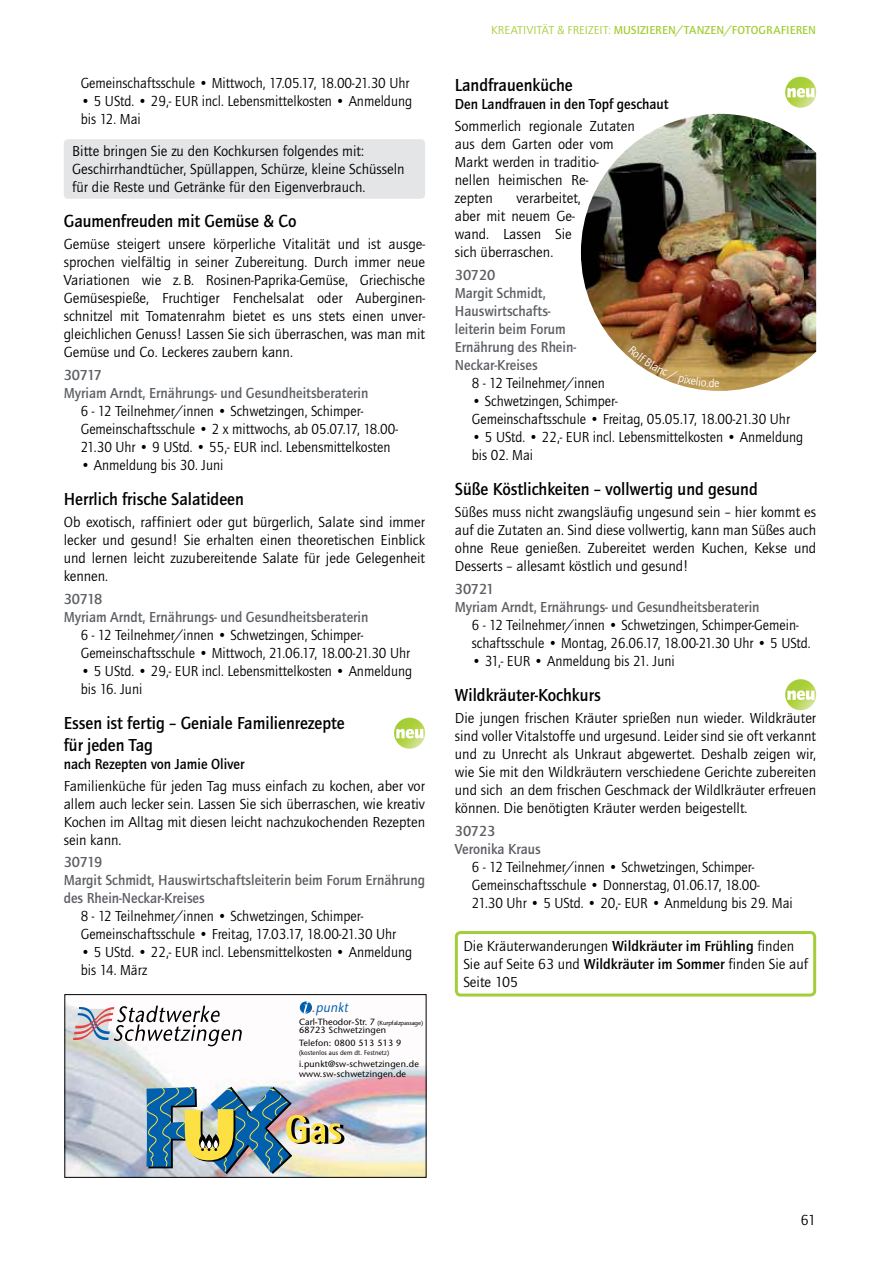
<style>
.page{position:relative;width:893px;height:1263px;background:#fff}
.page>*{position:absolute;margin:0;border:0;box-sizing:border-box;transform-origin:0 0}
.t1{font:700 18px/21.6px "Quay Itc T";color:#000;scale:.95 1}
.t2{font:15px/18px "Quay Itc T";color:#000;text-align:justify}
.t3{font:15px/18px "Quay Itc T";color:#000;scale:.95 1}
.t4{font:700 15px/18px "Quay Itc T";color:#5c5f64}
.t5{font:700 15px "Quay Itc T";color:#000;scale:.95 1}
.t6{font:italic 13.35px "Stone Sans";color:#0060ae;scale:.88 1}
.t7{font:700 12px "Quay Itc T";letter-spacing:.005em;color:#a4ce39}
.t8{font:9px/8.2px "Stone Sans";letter-spacing:.02em;color:#000}
.t9{font:6.75px "Stone Sans";letter-spacing:.02em;color:#000;scale:.9 1}
.s1{color:#e34441}
.s2{font-size:6px}
.s3{font-weight:400}
.s4{font-weight:700}
</style>
<div class="page">
<div style="left:64px;top:139px;width:361px;height:60px;background:#e4e5e7;border-radius:4px"></div>
<img style="left:581px;top:114px;width:235px;height:277px">
<div style="left:455px;top:931px;width:361px;height:66px;border:3px solid #a4ce39;border-radius:4px"></div>
<img style="left:67px;top:1001px;width:357px;height:175px">
<div style="left:65px;top:994px;width:361px;height:184px;border:1px solid #000"></div>
<svg style="left:73px;top:1006px;width:169px;height:40px"></svg>
<svg style="left:300px;top:1001px;width:12px;height:13px"></svg>
<svg style="left:304px;top:1001px;width:4px;height:13px"></svg>
<img style="left:146px;top:1087px;width:198px;height:87px">
<img style="left:394px;top:718px;width:31px;height:31px;border-radius:50%">
<svg style="left:396px;top:729px;width:27px;height:10px"></svg>
<img style="left:785px;top:77px;width:31px;height:31px;border-radius:50%">
<svg style="left:787px;top:88px;width:27px;height:10px"></svg>
<img style="left:785px;top:679px;width:31px;height:31px;border-radius:50%">
<svg style="left:787px;top:690px;width:27px;height:10px"></svg>
<svg style="left:628px;top:346px;width:91px;height:42px"></svg>
<p class="t3" style="left:81px;top:76px;width:348px">Gemein schaftsschule • Mittwoch, 17.05.17, 18.00-21.30 Uhr</p>
<p class="t3" style="left:81px;top:94px;width:350px">• 5 UStd. • 29,- EUR incl. Lebensmittelkosten • Anmeldung bis 12. Mai</p>
<p class="t2" style="left:72px;top:143px;width:334px;text-align:left">Bitte bringen Sie zu den Kochkursen folgendes mit:<br>Geschirrhandtücher, Spüllappen, Schürze, kleine Schüsseln für die Reste und Getränke für den Eigenverbrauch.</p>
<p class="t1" style="left:64px;top:211px;width:247px">Gaumenfreuden mit Gemüse &amp; Co</p>
<p class="t2" style="left:64px;top:237px;width:363px">Gemüse steigert unsere körperliche Vitalität und ist aus ge - sprochen vielfältig in seiner Zubereitung. Durch immer neue Variationen wie z. B. Rosinen-Paprika-Gemüse, Grie chi sche Gemüsespieße, Fruchtiger Fenchelsalat oder Au bergi nen&shy;schnitzel mit Tomatenrahm bietet es uns stets einen un ver&shy;gleichlichen Genuss! Lassen Sie sich überraschen, was man mit Gemüse und Co. Leckeres zaubern kann.</p>
<p class="t4" style="left:64px;top:367px;width:306px">30717<br>Myriam Arndt, Ernährungs- und Gesundheitsberaterin</p>
<p class="t3" style="left:81px;top:403px;width:335px">6 - 12 Teilnehmer/innen • Schwetzingen, Schimper-<br>Gemein schaftsschule • 2 x mittwochs, ab 05.07.17, 18.00-<br>21.30 Uhr • 9 UStd. • 55,- EUR incl. Lebensmittelkosten</p>
<p class="t3" style="left:81px;top:457px;width:152px">• Anmeldung bis 30. Juni</p>
<p class="t1" style="left:64px;top:489px;width:191px">Herrlich frische Salatideen</p>
<p class="t2" style="left:64px;top:515px;width:363px">Ob exotisch, raffiniert oder gut bürgerlich, Salate sind immer lecker und gesund! Sie erhalten einen theoretischen Einblick und lernen leicht zuzubereitende Salate für jede Gelegenheit kennen.</p>
<p class="t4" style="left:64px;top:591px;width:306px">30718<br>Myriam Arndt, Ernährungs- und Gesundheitsberaterin</p>
<p class="t3" style="left:81px;top:627px;width:348px">6 - 12 Teilnehmer/innen • Schwetzingen, Schimper-<br>Gemein schaftsschule • Mittwoch, 21.06.17, 18.00-21.30 Uhr</p>
<p class="t3" style="left:81px;top:663px;width:350px">• 5 UStd. • 29,- EUR incl. Lebensmittelkosten • Anmeldung bis 16. Juni</p>
<p class="t1" style="left:64px;top:713px;width:297px">Essen ist fertig – Geniale Familienrezepte für jeden Tag</p>
<p class="t5" style="left:64px;top:757px;width:192px">nach Rezepten von Jamie Oliver</p>
<p class="t2" style="left:64px;top:778px;width:363px">Familienküche für jeden Tag muss einfach zu kochen, aber vor allem auch lecker sein. Lassen Sie sich überraschen, wie kreativ Kochen im Alltag mit diesen leicht nachzukochenden Rezepten sein kann.</p>
<p class="t4" style="left:64px;top:854px;width:363px">30719<br>Margit Schmidt, Hauswirtschaftsleiterin beim Forum Ernährung des Rhein-Neckar-Kreises</p>
<p class="t3" style="left:81px;top:909px;width:334px">8 - 12 Teilnehmer/innen • Schwetzingen, Schimper-<br>Gemein schaftsschule • Freitag, 17.03.17, 18.00-21.30 Uhr</p>
<p class="t3" style="left:81px;top:945px;width:350px">• 5 UStd. • 22,- EUR incl. Lebensmittelkosten • Anmeldung bis 14. März</p>
<p class="t6" style="left:311px;top:1003px;width:46px"><span class="s1">.</span>punkt</p>
<p class="t8" style="left:299px;top:1019px;width:126px">Carl-Theodor-Str. 7 <span class="s2">(Kurpfalzpassage)<br></span>68723 Schwetzingen</p>
<p class="t8" style="left:299px;top:1040px;width:104px">Telefon: 0800 513 513 9</p>
<p class="t9" style="left:299px;top:1050px;width:102px">(kostenlos aus dem dt. Festnetz)</p>
<p class="t8" style="left:299px;top:1060px;width:121px;line-height:9.6px">i.punkt@sw-schwetzingen.de www.sw-schwetzingen.de</p>
<p class="t7" style="left:491px;top:25px;width:327px"><span class="s3">KREATIVITÄT &amp; FREIZEIT:</span> MUSIZIEREN/TANZEN/FOTOGRAFIEREN</p>
<p class="t1" style="left:455px;top:75px;width:126px">Landfrauenküche</p>
<p class="t5" style="left:455px;top:98px;width:226px">Den Landfrauen in den Topf geschaut</p>
<p class="t2" style="left:455px;top:118px;width:181px;text-align:left">Sommerlich regionale Zutaten aus dem Garten oder vom<br>Markt werden in tra di tio&shy;nellen heimischen Re -<br>zepten</p>
<p class="t2" style="left:455px;top:190px;width:127px;text-align:left;text-indent:62px">ver ar bei tet, aber mit neu em Ge&shy;wand. Lassen Sie sich über raschen.</p>
<p class="t4" style="left:455px;top:266px;width:123px">30720<br>Margit Schmidt,<br>Hauswirtschafts&shy;leiterin beim Forum<br>Ernährung des Rhein-<br>Neckar-Kreises</p>
<p class="t3" style="left:472px;top:375px;width:142px">8 - 12 Teilnehmer/innen</p>
<p class="t3" style="left:472px;top:393px;width:336px">• Schwetzingen, Schimper-<br>Gemein schaftsschule • Freitag, 05.05.17, 18.00-21.30 Uhr</p>
<p class="t3" style="left:472px;top:429px;width:350px">• 5 UStd. • 22,- EUR incl. Lebens mittelkosten • Anmeldung bis 02. Mai</p>
<p class="t1" style="left:455px;top:479px;width:320px">Süße Köstlichkeiten – vollwertig und gesund</p>
<p class="t2" style="left:455px;top:504px;width:363px">Süßes muss nicht zwangsläufig ungesund sein – hier kommt es auf die Zutaten an. Sind diese vollwertig, kann man Süßes auch ohne Reue genießen. Zubereitet werden Kuchen, Kekse und Desserts – allesamt köstlich und gesund!</p>
<p class="t4" style="left:455px;top:580px;width:306px">30721<br>Myriam Arndt, Ernährungs- und Gesundheitsberaterin</p>
<p class="t3" style="left:472px;top:617px;width:358px">6 - 12 Teilnehmer/innen • Schwetzingen, Schimper-Gemein&shy;schaftsschule • Montag, 26.06.17, 18.00-21.30 Uhr • 5 UStd.</p>
<p class="t3" style="left:472px;top:653px;width:215px">• 31,- EUR • Anmeldung bis 21. Juni</p>
<p class="t1" style="left:455px;top:685px;width:155px">Wildkräuter-Kochkurs</p>
<p class="t2" style="left:455px;top:710px;width:363px">Die jungen frischen Kräuter sprießen nun wieder. Wildkräuter sind voller Vitalstoffe und urgesund. Leider sind sie oft verkannt und zu Unrecht als Unkraut abgewertet. Deshalb zeigen wir, wie Sie mit den Wildkräutern verschiedene Gerichte zubereiten und sich an dem frischen Geschmack der Wildlkräuter erfreuen können. Die benötigten Kräuter werden beigestellt.</p>
<p class="t4" style="left:455px;top:822px;width:87px">30723<br>Veronika Kraus</p>
<p class="t3" style="left:472px;top:859px;width:339px">6 - 12 Teilnehmer/innen • Schwetzingen, Schimper-<br>Gemeinschaftsschule • Donnerstag, 01.06.17, 18.00-<br>21.30 Uhr • 5 UStd. • 20,- EUR • Anmeldung bis 29. Mai</p>
<p class="t2" style="left:463px;top:938px;width:346px;text-align:left">Die Kräuterwanderungen <span class="s4">Wildkräuter im Frühling</span> finden<br>Sie auf Seite 63 und <span class="s4">Wildkräuter im Sommer</span> finden Sie auf<br>Seite 105</p>
<p class="t2" style="left:801px;top:1212px;width:17px">61</p>
</div>
